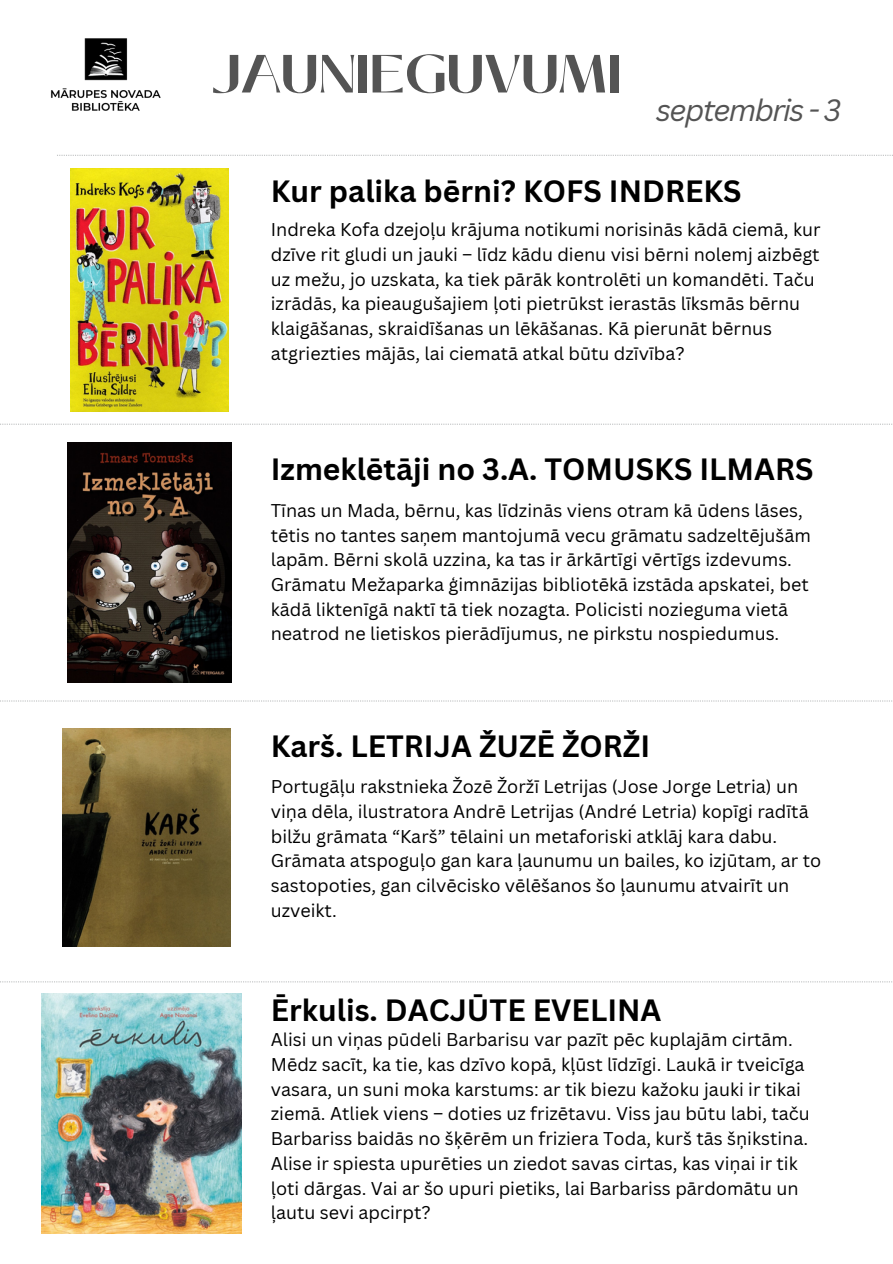
<style>
.page{position:relative;width:893px;height:1264px;background:#fff}
.page>*{position:absolute;margin:0;border:0;box-sizing:border-box;transform-origin:0 0}
.t1{font:700 53.55px "Black Mango";color:#545454}
.t2{font:700 30px "Canva Sans";color:#000}
.t3{font:italic 30px "Canva Sans";letter-spacing:-.055em;color:#545454}
.t4{font:18px/24.8px "Canva Sans";color:#000}
</style>
<div class="page">
<svg style="left:57px;top:155px;width:834px;height:1px"></svg>
<svg style="left:0;top:700px;width:892px;height:1px"></svg>
<svg style="left:0;top:981px;width:892px;height:1px"></svg>
<svg style="left:0;top:423px;width:892px;height:2px"></svg>
<img style="left:50px;top:38px;width:111px;height:73px">
<img style="left:71px;top:168px;width:157px;height:243px">
<img style="left:68px;top:442px;width:163px;height:240px">
<img style="left:62px;top:728px;width:169px;height:218px">
<img style="left:41px;top:993px;width:200px;height:240px">
<p class="t1" style="left:211px;top:34px;width:411px">JAUNIEGUVUMI</p>
<p class="t3" style="left:656px;top:89px;width:187px">septembris - 3</p>
<p class="t2" style="left:271px;top:170px;width:472px">Kur palika bērni? KOFS INDREKS</p>
<p class="t4" style="left:271px;top:217px;width:551px">Indreka Kofa dzejoļu krājuma notikumi norisinās kādā ciemā, kur dzīve rit gludi un jauki – līdz kādu dienu visi bērni nolemj aizbēgt uz mežu, jo uzskata, ka tiek pārāk kontrolēti un komandēti. Taču izrādās, ka pieaugušajiem ļoti pietrūkst ierastās līksmās bērnu klaigāšanas, skraidīšanas un lēkāšanas. Kā pierunāt bērnus atgriezties mājās, lai ciematā atkal būtu dzīvība?</p>
<p class="t2" style="left:271px;top:448px;width:544px">Izmeklētāji no 3.A. TOMUSKS ILMARS</p>
<p class="t4" style="left:271px;top:497px;width:541px">Tīnas un Mada, bērnu, kas līdzinās viens otram kā ūdens lāses, tētis no tantes saņem mantojumā vecu grāmatu sadzeltējušām lapām. Bērni skolā uzzina, ka tas ir ārkārtīgi vērtīgs izdevums.<br>Grāmatu Mežaparka ģimnāzijas bibliotēkā izstāda apskatei, bet kādā liktenīgā naktī tā tiek nozagta. Policisti nozieguma vietā neatrod ne lietiskos pierādījumus, ne pirkstu nospiedumus.</p>
<p class="t2" style="left:271px;top:725px;width:381px">Karš. LETRIJA ŽUZĒ ŽORŽI</p>
<p class="t4" style="left:271px;top:773px;width:552px">Portugāļu rakstnieka Žozē Žoržī Letrijas (Jose Jorge Letria) un viņa dēla, ilustratora Andrē Letrijas (André Letria) kopīgi radītā bilžu grāmata “Karš” tēlaini un metaforiski atklāj kara dabu.<br>Grāmata atspoguļo gan kara ļaunumu un bailes, ko izjūtam, ar to sastopoties, gan cilvēcisko vēlēšanos šo ļaunumu atvairīt un uzveikt.</p>
<p class="t2" style="left:271px;top:988px;width:392px">Ērkulis. DACJŪTE EVELINA</p>
<p class="t4" style="left:271px;top:1026px;width:540px">Alisi un viņas pūdeli Barbarisu var pazīt pēc kuplajām cirtām.<br>Mēdz sacīt, ka tie, kas dzīvo kopā, kļūst līdzīgi. Laukā ir tveicīga vasara, un suni moka karstums: ar tik biezu kažoku jauki ir tikai ziemā. Atliek viens – doties uz frizētavu. Viss jau būtu labi, taču Barbariss baidās no šķērēm un friziera Toda, kurš tās šņikstina.<br>Alise ir spiesta upurēties un ziedot savas cirtas, kas viņai ir tik ļoti dārgas. Vai ar šo upuri pietiks, lai Barbariss pārdomātu un ļautu sevi apcirpt?</p>
</div>
